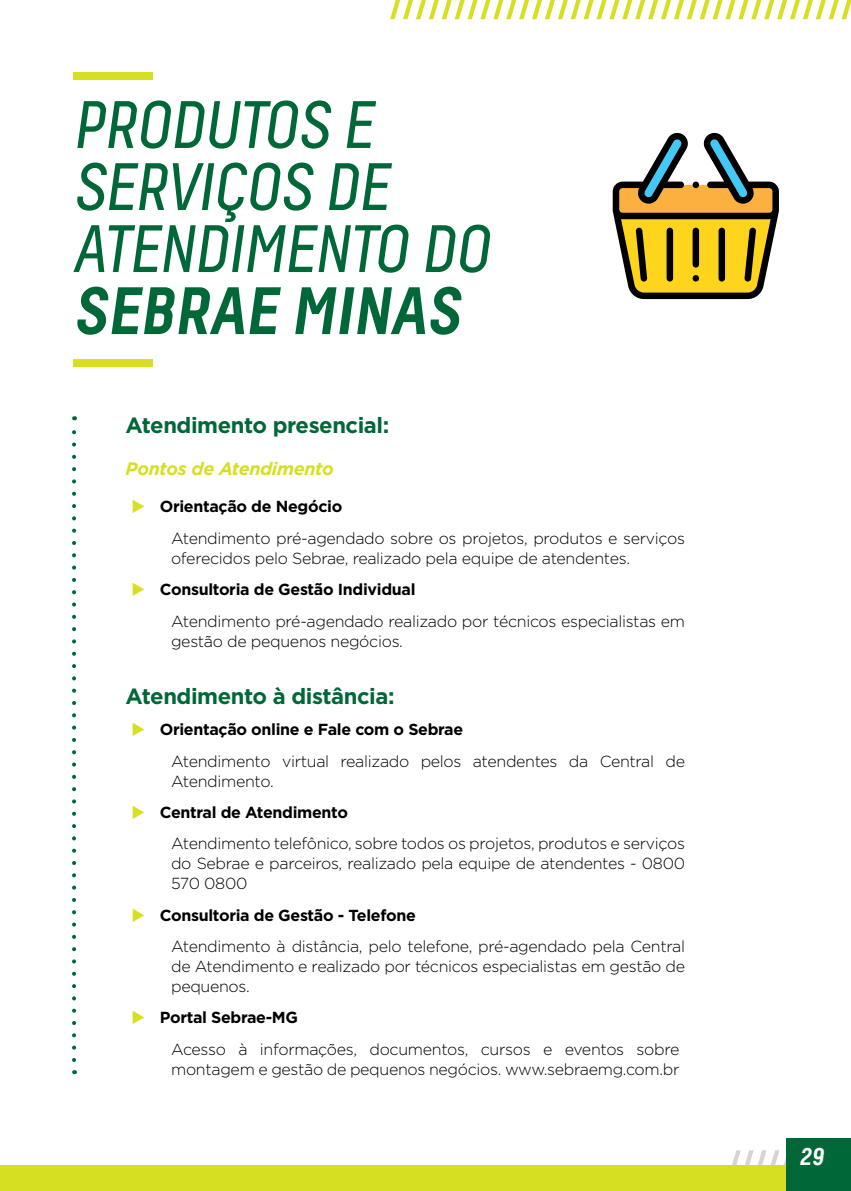
<style>
.page{position:relative;width:851px;height:1191px;background:#fff}
.page>*{position:absolute;margin:0;border:0;box-sizing:border-box;transform-origin:0 0}
.t1{font:italic 66.8px/62px "Decima Pro A";letter-spacing:-.02em;color:#006838}
.t2{font:italic 700 66.8px "Decima Pro A";letter-spacing:-.02em;color:#006838}
.t3{font:italic 700 24px "Decima Pro A";color:#fff}
.t4{font:700 22px "Gotham";letter-spacing:-.02em;color:#006838}
.t5{font:italic 700 18px "Gotham";letter-spacing:-.02em;color:#d7df23}
.t6{font:300 16px/31.4px "Gotham";letter-spacing:-.02em;color:#000}
.s1{color:#d7df23}
.s2{font-weight:700}
</style>
<div class="page">
<svg style="left:732px;top:1150px;width:54px;height:15px"></svg>
<div style="left:0;top:1165px;width:850px;height:26px;background:#d7df23"></div>
<svg style="left:390px;top:0;width:460px;height:19px"></svg>
<div style="left:786px;top:1137px;width:64px;height:54px;background:#006838"></div>
<div style="left:73px;top:72px;width:80px;height:7px;background:#d7df23"></div>
<div style="left:73px;top:360px;width:80px;height:7px;background:#d7df23"></div>
<svg style="left:72px;top:416px;width:4px;height:644px"></svg>
<svg style="left:612px;top:132px;width:166px;height:167px"></svg>
<h1 class="t1" style="left:72px;top:94px;width:419px">PRODUTOS E<br>SERVIÇOS DE<br>ATENDIMENTO DO</h1>
<h1 class="t2" style="left:72px;top:271px;width:390px">SEBRAE MINAS</h1>
<h3 class="t4" style="left:126px;top:410px;width:265px">Atendimento presencial:</h3>
<p class="t5" style="left:126px;top:457px;width:210px">Pontos de Atendimento</p>
<p class="t6" style="left:171px;top:490px;width:515px;text-indent:-40px"><span class="s1">◆</span> <span class="s2">Orientação de Negócio<br></span>Atendimento pré-agendado sobre os projetos, produtos e serviços</p>
<p class="t6" style="left:171px;top:542px;width:460px">oferecidos pelo Sebrae, realizado pela equipe de atendentes.</p>
<p class="t6" style="left:171px;top:573px;width:515px;text-indent:-40px"><span class="s1">◆</span> <span class="s2">Consultoria de Gestão Individual<br></span>Atendimento pré-agendado realizado por técnicos especialistas em</p>
<p class="t6" style="left:171px;top:625px;width:233px">gestão de pequenos negócios.</p>
<h3 class="t4" style="left:126px;top:681px;width:270px">Atendimento à distância:</h3>
<p class="t6" style="left:171px;top:713px;width:515px;text-indent:-40px"><span class="s1">◆</span> <span class="s2">Orientação online e Fale com o Sebrae<br></span>Atendimento virtual realizado pelos atendentes da Central de</p>
<p class="t6" style="left:171px;top:765px;width:104px">Atendimento.</p>
<p class="t6" style="left:171px;top:796px;width:515px;text-indent:-40px"><span class="s1">◆</span> <span class="s2">Central de Atendimento<br></span>Atendimento telefônico, sobre todos os projetos, produtos e serviços</p>
<p class="t6" style="left:171px;top:853px;width:515px;line-height:20px">do Sebrae e parceiros, realizado pela equipe de atendentes - 0800<br>570 0800</p>
<p class="t6" style="left:171px;top:899px;width:515px;text-indent:-40px"><span class="s1">◆</span> <span class="s2">Consultoria de Gestão - Telefone<br></span>Atendimento à distância, pelo telefone, pré-agendado pela Central</p>
<p class="t6" style="left:171px;top:956px;width:515px;line-height:20px">de Atendimento e realizado por técnicos especialistas em gestão de pequenos.</p>
<p class="t6" style="left:171px;top:1001px;width:509px;text-indent:-40px"><span class="s1">◆</span> <span class="s2">Portal Sebrae-MG<br></span>Acesso à informações, documentos, cursos e eventos sobre</p>
<p class="t6" style="left:171px;top:1053px;width:509px">montagem e gestão de pequenos negócios. www.sebraemg.com.br</p>
<h2 class="t3" style="left:799px;top:1142px;width:26px">29</h2>
</div>
